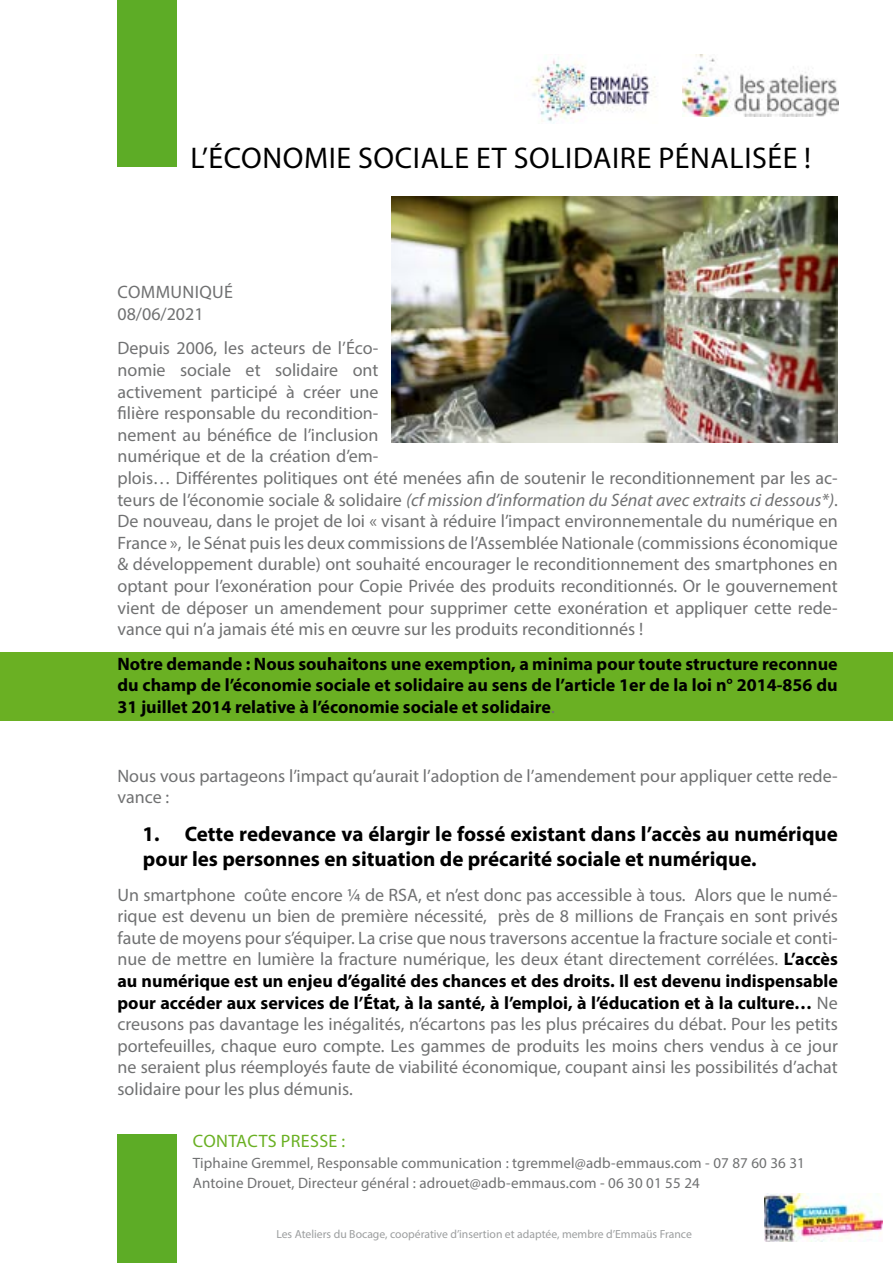
<style>
.page{position:relative;width:893px;height:1263px;background:#fff}
.page>*{position:absolute;margin:0;border:0;box-sizing:border-box;transform-origin:0 0}
.t1{font:30px "Myriad Pro";letter-spacing:.02em;color:#000}
.t2{font:700 21px/25.2px "Myriad Pro";color:#000}
.t3{font:18px/21.6px "Myriad Pro";color:#707172}
.t4{font:700 18px/21.6px "Myriad Pro";color:#000;text-align:justify}
.t5{font:18px/21.6px "Myriad Pro";letter-spacing:.02em;color:#707172}
.t6{font:18px "Myriad Pro";letter-spacing:.02em;color:#6ab023}
.t7{font:15px/20.2px "Myriad Pro";letter-spacing:.01em;color:#707172}
.t8{font:11.7px "Myriad Pro";color:#9c9e9f}
.s1{font-style:italic}
.s2{font-weight:400;color:#707172}
.s3{font-weight:700;color:#000}
</style>
<div class="page">
<img style="left:682px;top:55px;width:157px;height:62px">
<div style="left:118px;top:1134px;width:59px;height:129px;background:#5dac26"></div>
<div style="left:118px;top:0;width:59px;height:167px;background:#5dac26"></div>
<img style="left:764px;top:1194px;width:118px;height:47px">
<img style="left:532px;top:57px;width:123px;height:66px">
<div style="left:0;top:652px;width:893px;height:68px;background:#6ab023"></div>
<img style="left:391px;top:196px;width:447px;height:246px">
<h1 class="t1" style="left:191px;top:139px;width:622px">L’ÉCONOMIE SOCIALE ET SOLIDAIRE PÉNALISÉE !</h1>
<p class="t5" style="left:117px;top:281px;width:117px">COMMUNIQUÉ<br>08/06/2021</p>
<p class="t3" style="left:117px;top:337px;width:722px">Depuis 2006, les acteurs de l’Éco-<br>nomie sociale et solidaire ont<br>activement participé à créer une<br>filière responsable du recondition-<br>nement au bénéfice de l’inclusion<br>numérique et de la création d’em-<br>plois… Différentes politiques ont été menées afin de soutenir le reconditionnement par les ac&shy;teurs de l’économie sociale &amp; solidaire <span class="s1">(cf mission d’information du Sénat avec extraits ci dessous*)</span>.<br>De nouveau, dans le projet de loi « visant à réduire l’impact environnementale du numérique en France », le Sénat puis les deux commissions de l’Assemblée Nationale (commissions économique &amp; développement durable) ont souhaité encourager le reconditionnement des smartphones en optant pour l’exonération pour Copie Privée des produits reconditionnés. Or le gouvernement vient de déposer un amendement pour supprimer cette exonération et appliquer cette rede&shy;vance qui n’a jamais été mis en œuvre sur les produits reconditionnés !</p>
<p class="t4" style="left:117px;top:652px;width:722px">Notre demande : Nous souhaitons une exemption, a minima pour toute structure reconnue du champ de l’économie sociale et solidaire au sens de l’article 1er de la loi n° 2014-856 du 31 juillet 2014 relative à l’économie sociale et solidaire<span class="s2">.</span></p>
<p class="t3" style="left:117px;top:764px;width:722px">Nous vous partageons l’impact qu’aurait l’adoption de l’amendement pour appliquer cette rede&shy;vance :</p>
<p class="t2" style="left:142px;top:821px;width:697px">1. Cette redevance va élargir le fossé existant dans l’accès au numérique pour les personnes en situation de précarité sociale et numérique.</p>
<p class="t3" style="left:117px;top:883px;width:722px;text-align:justify">Un smartphone coûte encore ¼ de RSA, et n’est donc pas accessible à tous. Alors que le numé&shy;rique est devenu un bien de première nécessité, près de 8 millions de Français en sont privés faute de moyens pour s’équiper. La crise que nous traversons accentue la fracture sociale et conti&shy;nue de mettre en lumière la fracture numérique, les deux étant directement corrélées. <span class="s3">L’accès au numérique est un enjeu d’égalité des chances et des droits. Il est devenu indispensable pour accéder aux services de l’État, à la santé, à l’emploi, à l’éducation et à la culture…</span> Ne creusons pas davantage les inégalités, n’écartons pas les plus précaires du débat. Pour les petits portefeuilles, chaque euro compte. Les gammes de produits les moins chers vendus à ce jour ne seraient plus réemployés faute de viabilité économique, coupant ainsi les possibilités d’achat solidaire pour les plus démunis.</p>
<p class="t6" style="left:193px;top:1130px;width:154px">CONTACTS PRESSE :</p>
<p class="t7" style="left:193px;top:1152px;width:614px">Tiphaine Gremmel, Responsable communication : tgremmel@adb-emmaus.com - 07 87 60 36 31<br>Antoine Drouet, Directeur général : adrouet@adb-emmaus.com - 06 30 01 55 24</p>
<p class="t8" style="left:276px;top:1227px;width:417px">Les Ateliers du Bocage, coopérative d’insertion et adaptée, membre d’Emmaüs France</p>
</div>
